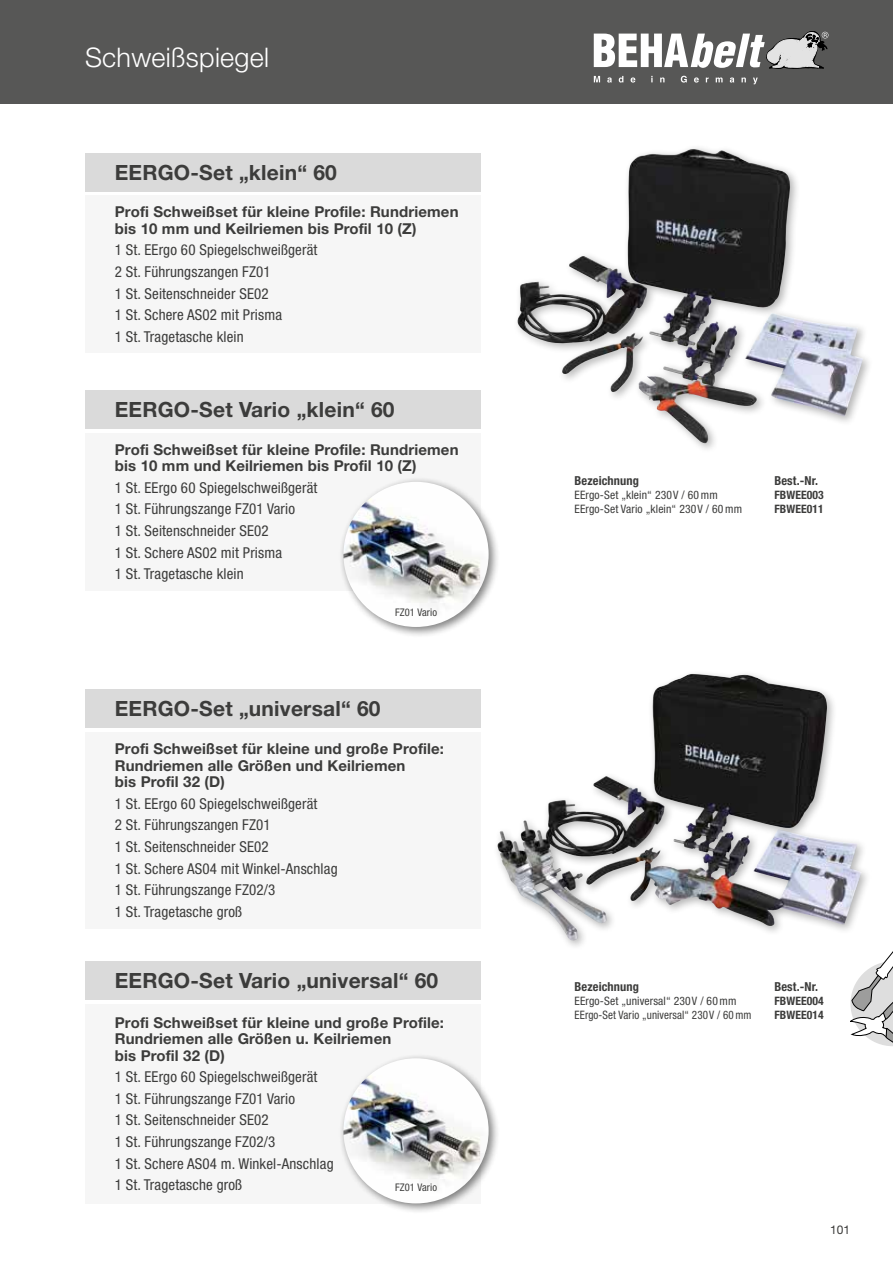
<style>
.page{position:relative;width:893px;height:1263px;background:#fff}
.page>*{position:absolute;margin:0;border:0;box-sizing:border-box;transform-origin:0 0}
.t1{font:300 27px "Helvetica Neue LT Pro";letter-spacing:.01em;color:#fff}
.t2{font:700 21px "Helvetica Neue LT Pro";letter-spacing:.01em;color:#3c3c3b}
.t3{font:condensed 15px/21.6px "Helvetica Neue LT Pro";letter-spacing:.01em;color:#3c3c3b}
.t4{font:700 15px/16.5px "Helvetica Neue LT Pro";letter-spacing:.01em;color:#3c3c3b}
.t5{font:700 condensed 12.3px "Helvetica Neue LT Pro";letter-spacing:.01em;color:#3c3c3b}
.t6{font:12px "Helvetica Neue LT Pro";color:#3c3c3b}
.t7{font:condensed 11.7px "Helvetica Neue LT Pro";letter-spacing:.01em;color:#3c3c3b}
.t8{font:condensed 11.7px "Helvetica Neue LT Pro";letter-spacing:.01em;color:#3c3c3b;scale:.95 1}
.t9{font:700 condensed 11.7px "Helvetica Neue LT Pro";letter-spacing:.01em;color:#3c3c3b}
.t10{font:condensed 10.5px "Helvetica Neue LT Pro";letter-spacing:.01em;color:#3c3c3b}
</style>
<div class="page">
<div style="left:0;top:0;width:893px;height:104px;background:#575756"></div>
<svg style="left:594px;top:31px;width:234px;height:38px"></svg>
<svg style="left:594px;top:76px;width:6px;height:6px"></svg>
<svg style="left:607px;top:77px;width:5px;height:6px"></svg>
<svg style="left:619px;top:76px;width:4px;height:7px"></svg>
<svg style="left:631px;top:77px;width:4px;height:6px"></svg>
<svg style="left:651px;top:76px;width:2px;height:6px"></svg>
<svg style="left:660px;top:77px;width:4px;height:5px"></svg>
<svg style="left:681px;top:76px;width:6px;height:7px"></svg>
<svg style="left:694px;top:77px;width:5px;height:6px"></svg>
<svg style="left:706px;top:77px;width:3px;height:5px"></svg>
<svg style="left:716px;top:77px;width:7px;height:5px"></svg>
<svg style="left:730px;top:77px;width:4px;height:6px"></svg>
<svg style="left:741px;top:77px;width:5px;height:5px"></svg>
<svg style="left:753px;top:78px;width:5px;height:6px"></svg>
<div style="left:85px;top:196px;width:395px;height:157px;background:#f6f6f6"></div>
<div style="left:85px;top:732px;width:395px;height:196px;background:#f6f6f6"></div>
<div style="left:85px;top:433px;width:395px;height:157px;background:#f6f6f6"></div>
<div style="left:85px;top:1003px;width:395px;height:200px;background:#f6f6f6"></div>
<div style="left:85px;top:153px;width:395px;height:38px;background:#dadada"></div>
<div style="left:85px;top:689px;width:395px;height:38px;background:#dadada"></div>
<div style="left:85px;top:390px;width:395px;height:39px;background:#dadada"></div>
<div style="left:85px;top:961px;width:395px;height:38px;background:#dadada"></div>
<div style="left:512px;top:144px;width:362px;height:310px;background:#000;opacity:.3"></div>
<img style="left:628px;top:149px;width:164px;height:197px">
<div style="left:493px;top:669px;width:379px;height:282px;background:#000;opacity:.3"></div>
<img style="left:621px;top:674px;width:92px;height:197px">
<div style="left:338px;top:477px;width:162px;height:161px;background:#000;opacity:.5"></div>
<img style="left:343px;top:482px;width:146px;height:145px;border-radius:73px">
<div style="left:338px;top:1053px;width:162px;height:161px;background:#000;opacity:.5"></div>
<img style="left:343px;top:1058px;width:146px;height:145px;border-radius:73px">
<svg style="left:850px;top:942px;width:43px;height:104px"></svg>
<h1 class="t1" style="left:85px;top:41px;width:186px">Schweißspiegel</h1>
<h2 class="t2" style="left:115px;top:159px;width:224px">EERGO-Set „klein“ 60</h2>
<p class="t4" style="left:115px;top:203px;width:345px">Profi Schweißset für kleine Profile: Rundriemen bis 10 mm und Keilriemen bis Profil 10 (Z)</p>
<p class="t3" style="left:115px;top:239px;width:204px">1 St. EErgo 60 Spiegelschweißgerät<br>2 St. Führungszangen FZ01<br>1 St. Seitenschneider SE02<br>1 St. Schere AS02 mit Prisma<br>1 St. Tragetasche klein</p>
<h2 class="t2" style="left:115px;top:397px;width:281px">EERGO-Set Vario „klein“ 60</h2>
<p class="t4" style="left:115px;top:441px;width:345px">Profi Schweißset für kleine Profile: Rundriemen bis 10 mm und Keilriemen bis Profil 10 (Z)</p>
<p class="t3" style="left:115px;top:476px;width:204px">1 St. EErgo 60 Spiegelschweißgerät<br>1 St. Führungszange FZ01 Vario<br>1 St. Seitenschneider SE02<br>1 St. Schere AS02 mit Prisma<br>1 St. Tragetasche klein</p>
<p class="t10" style="left:395px;top:606px;width:43px">FZ01 Vario</p>
<h2 class="t2" style="left:115px;top:695px;width:267px">EERGO-Set „universal“ 60</h2>
<p class="t4" style="left:115px;top:740px;width:331px">Profi Schweißset für kleine und große Profile:<br>Rundriemen alle Größen und Keilriemen<br>bis Profil 32 (D)</p>
<p class="t3" style="left:115px;top:792px;width:224px">1 St. EErgo 60 Spiegelschweißgerät<br>2 St. Führungszangen FZ01<br>1 St. Seitenschneider SE02<br>1 St. Schere AS04 mit Winkel-Anschlag<br>1 St. Führungszange FZ02/3<br>1 St. Tragetasche groß</p>
<h2 class="t2" style="left:115px;top:967px;width:325px">EERGO-Set Vario „universal“ 60</h2>
<p class="t4" style="left:115px;top:1014px;width:331px">Profi Schweißset für kleine und große Profile:<br>Rundriemen alle Größen u. Keilriemen<br>bis Profil 32 (D)</p>
<p class="t3" style="left:115px;top:1066px;width:220px">1 St. EErgo 60 Spiegelschweißgerät<br>1 St. Führungszange FZ01 Vario<br>1 St. Seitenschneider SE02<br>1 St. Führungszange FZ02/3<br>1 St. Schere AS04 m. Winkel-Anschlag<br>1 St. Tragetasche groß</p>
<p class="t10" style="left:395px;top:1181px;width:43px">FZ01 Vario</p>
<p class="t5" style="left:575px;top:473px;width:66px">Bezeichnung</p>
<p class="t5" style="left:774px;top:473px;width:45px">Best.-Nr.</p>
<p class="t7" style="left:575px;top:488px;width:145px">EErgo-Set „klein“ 230V / 60 mm</p>
<p class="t9" style="left:774px;top:488px;width:51px">FBWEE003</p>
<p class="t7" style="left:575px;top:502px;width:169px">EErgo-Set Vario „klein“ 230V / 60 mm</p>
<p class="t9" style="left:774px;top:502px;width:51px">FBWEE011</p>
<p class="t5" style="left:575px;top:979px;width:66px">Bezeichnung</p>
<p class="t5" style="left:774px;top:979px;width:45px">Best.-Nr.</p>
<p class="t7" style="left:575px;top:993px;width:163px">EErgo-Set „universal“ 230V / 60 mm</p>
<p class="t9" style="left:774px;top:993px;width:51px">FBWEE004</p>
<p class="t8" style="left:575px;top:1007px;width:188px">EErgo-Set Vario „universal“ 230V / 60 mm</p>
<p class="t9" style="left:774px;top:1007px;width:51px">FBWEE014</p>
<p class="t6" style="left:830px;top:1222px;width:22px">101</p>
</div>
